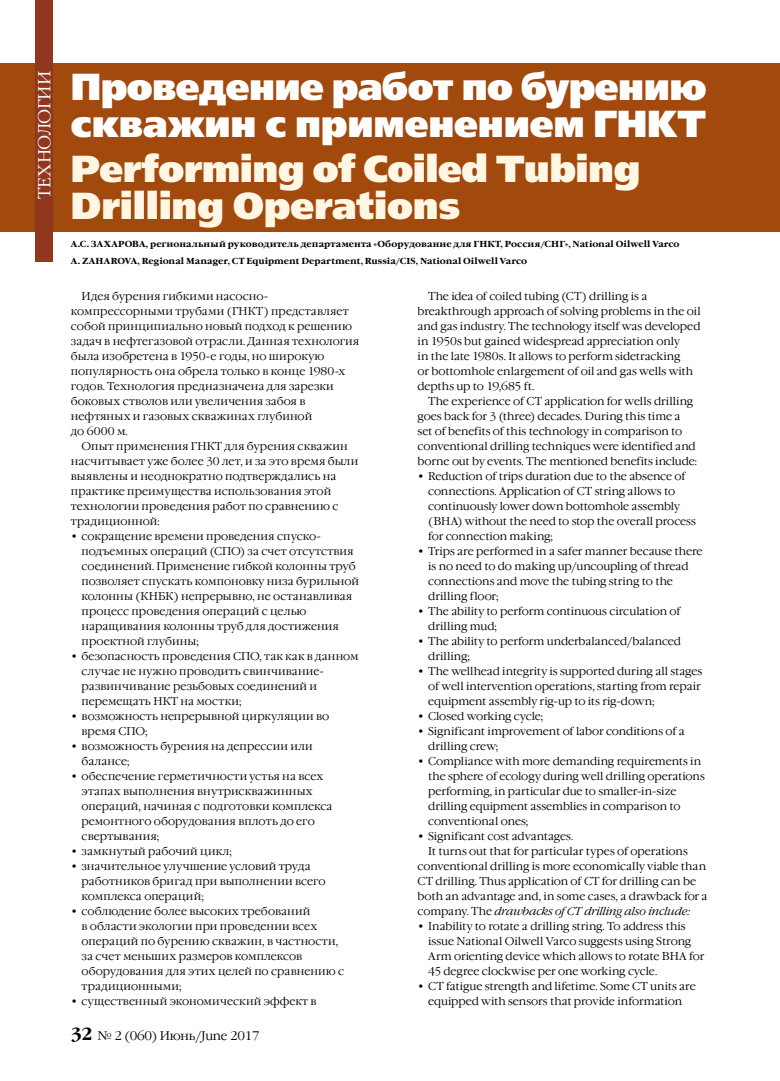
<style>
.page{position:relative;width:780px;height:1081px;background:#fff}
.page>*{position:absolute;margin:0;border:0;box-sizing:border-box;transform-origin:0 0}
.t1{font:37.5px/37.5px "Free Set Extra Bold C";letter-spacing:-.015em;color:#fff}
.t2{font:37.5px/37.5px "Free Set Extra Bold C";letter-spacing:-.01em;color:#fff7e4}
.t3{font:300 17.5px "Garamond C";color:#fff}
.t4{font:300 12.5px "Garamond C";letter-spacing:-.02em;color:#000}
.t5{font:300 11.25px/15px "Garamond C";color:#000}
.t6{font:italic 300 11.25px "Garamond C";letter-spacing:.005em;color:#000}
.t7{font:700 8.75px "Garamond C";letter-spacing:.01em;color:#000}
.s1{font-style:normal}
.s2{font-weight:700;font-size:17.5px}
</style>
<div class="page">
<div style="left:0;top:64px;width:780px;height:168px;background:#a2490d"></div>
<div style="left:35px;top:0;width:18px;height:261px;background:#90371e"></div>
<h2 class="t3" style="left:35px;top:199px;width:129px;rotate:-90deg">технологии</h2>
<h1 class="t1" style="left:71px;top:68px;width:637px">Проведение работ по бурению скважин с применением ГНКТ</h1>
<h1 class="t2" style="left:71px;top:150px;width:571px">Performing of Coiled Tubing<br>Drilling Operations</h1>
<p class="t7" style="left:71px;top:239px;width:49px">А.С. ЗАХАРОВА</p>
<p class="t7" style="left:146px;top:239px;width:535px">, региональный руководитель департамента «Оборудование для ГНКТ, Россия/СНГ», National Oilwell Varco</p>
<p class="t7" style="left:71px;top:256px;width:41px">A. ZAHAROVA</p>
<p class="t7" style="left:138px;top:256px;width:391px">, Regional Manager, CT Equipment Department, Russia/CIS, National Oilwell Varco</p>
<p class="t5" style="left:71px;top:289px;width:290px;text-indent:11px">Идея бурения гибкими насосно&shy;компрессорными трубами (ГНКТ) представляет собой принципиально новый подход к решению задач в нефтегазовой отрасли. Данная технология была изобретена в 1950-е годы, но широкую популярность она обрела только в конце 1980-х годов. Технология предназначена для зарезки боковых стволов или увеличения забоя в нефтяных и газовых скважинах глубиной<br>до 6000 м.</p>
<p class="t5" style="left:71px;top:439px;width:289px;text-indent:11px">Опыт применения ГНКТ для бурения скважин насчитывает уже более 30 лет, и за это время были выявлены и неоднократно подтверждались на практике преимущества использования этой технологии проведения работ по сравнению с традиционной:</p>
<p class="t5" style="left:81px;top:529px;width:279px;text-indent:-11px">• сокращение времени проведения спуско&shy;подъемных операций (СПО) за счет отсутствия соединений. Применение гибкой колонны труб позволяет спускать компоновку низа бурильной колонны (КНБК) непрерывно, не останавливая процесс проведения операций с целью наращивания колонны труб для достижения проектной глубины;</p>
<p class="t5" style="left:81px;top:649px;width:279px;text-indent:-11px">• безопасность проведения СПО, так как в данном случае не нужно проводить свинчивание&shy;развинчивание резьбовых соединений и перемещать НКТ на мостки;</p>
<p class="t5" style="left:81px;top:709px;width:249px;text-indent:-11px">• возможность непрерывной циркуляции во время СПО;</p>
<p class="t5" style="left:81px;top:739px;width:232px;text-indent:-11px">• возможность бурения на депрессии или балансе;</p>
<p class="t5" style="left:81px;top:769px;width:252px;text-indent:-11px">• обеспечение герметичности устья на всех этапах выполнения внутрискважинных операций, начиная с подготовки комплекса ремонтного оборудования вплоть до его свертывания;</p>
<p class="t5" style="left:71px;top:844px;width:162px">• замкнутый рабочий цикл;</p>
<p class="t5" style="left:81px;top:859px;width:245px;text-indent:-11px">• значительное улучшение условий труда работников бригад при выполнении всего комплекса операций;</p>
<p class="t5" style="left:81px;top:904px;width:264px;text-indent:-11px">• соблюдение более высоких требований<br>в области экологии при проведении всех операций по бурению скважин, в частности, за счет меньших размеров комплексов оборудования для этих целей по сравнению с традиционными;</p>
<p class="t5" style="left:71px;top:994px;width:247px">• существенный экономический эффект в</p>
<p class="t5" style="left:417px;top:289px;width:284px;text-indent:11px">The idea of coiled tubing (CT) drilling is a breakthrough approach of solving problems in the oil and gas industry. The technology itself was developed in 1950s but gained widespread appreciation only<br>in the late 1980s. It allows to perform sidetracking<br>or bottomhole enlargement of oil and gas wells with depths up to 19,685 ft.</p>
<p class="t5" style="left:417px;top:394px;width:281px;text-indent:11px">The experience of CT application for wells drilling goes back for 3 (three) decades. During this time a set of benefits of this technology in comparison to conventional drilling techniques were identified and borne out by events. The mentioned benefits include:</p>
<p class="t5" style="left:428px;top:469px;width:269px;text-indent:-11px">• Reduction of trips duration due to the absence of connections. Application of CT string allows to continuously lower down bottomhole assembly (BHA) without the need to stop the overall process for connection making;</p>
<p class="t5" style="left:428px;top:544px;width:276px;text-indent:-11px">• Trips are performed in a safer manner because there is no need to do making up/uncoupling of thread connections and move the tubing string to the drilling floor;</p>
<p class="t5" style="left:428px;top:604px;width:254px;text-indent:-11px">• The ability to perform continuous circulation of drilling mud;</p>
<p class="t5" style="left:428px;top:634px;width:254px;text-indent:-11px">• The ability to perform underbalanced/balanced drilling;</p>
<p class="t5" style="left:428px;top:664px;width:275px;text-indent:-11px">• The wellhead integrity is supported during all stages of well intervention operations, starting from repair equipment assembly rig-up to its rig-down;</p>
<p class="t5" style="left:417px;top:709px;width:127px">• Closed working cycle;</p>
<p class="t5" style="left:428px;top:724px;width:258px;text-indent:-11px">• Significant improvement of labor conditions of a drilling crew;</p>
<p class="t5" style="left:428px;top:754px;width:278px;text-indent:-11px">• Compliance with more demanding requirements in the sphere of ecology during well drilling operations performing, in particular due to smaller-in-size drilling equipment assemblies in comparison to conventional ones;</p>
<p class="t5" style="left:417px;top:829px;width:157px">• Significant cost advantages.</p>
<p class="t5" style="left:428px;top:844px;width:261px">It turns out that for particular types of operations</p>
<p class="t5" style="left:417px;top:859px;width:290px">conventional drilling is more economically viable than</p>
<p class="t5" style="left:417px;top:874px;width:280px">CT drilling. Thus application of CT for drilling can be</p>
<p class="t5" style="left:417px;top:889px;width:291px">both an advantage and, in some cases, a drawback for a</p>
<p class="t6" style="left:417px;top:905px;width:274px"><span class="s1">company. The</span> drawbacks of CT drilling also include:</p>
<p class="t5" style="left:428px;top:919px;width:278px;text-indent:-11px">• Inability to rotate a drilling string. To address this issue National Oilwell Varco suggests using Strong Arm orienting device which allows to rotate BHA for 45 degree clockwise per one working cycle.</p>
<p class="t5" style="left:417px;top:979px;width:280px;text-align:center">• CT fatigue strength and lifetime. Some CT units are equipped with sensors that provide information</p>
<p class="t4" style="left:71px;top:1029px;width:190px"><span class="s2">32</span> № 2 (060) Июнь/June 2017</p>
</div>
